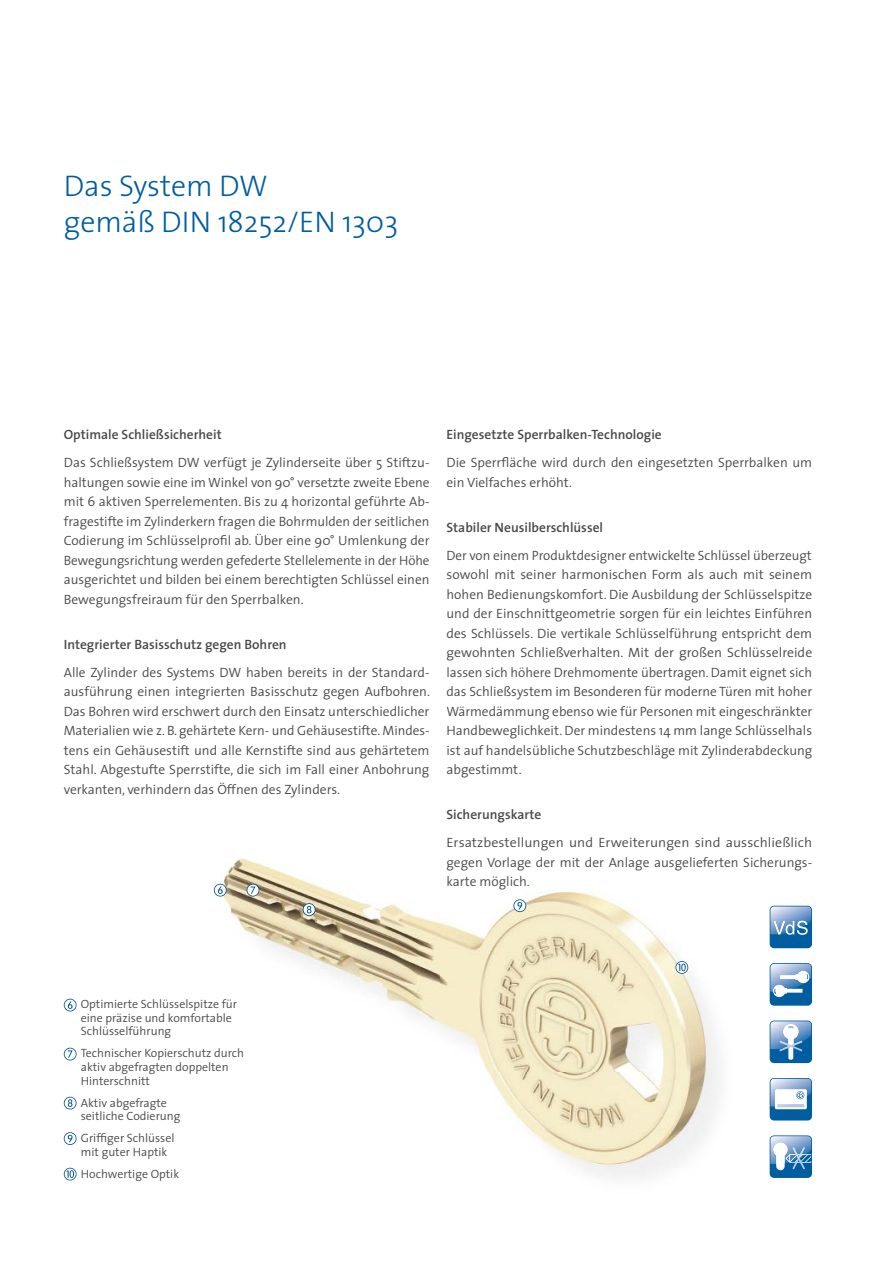
<style>
.page{position:relative;width:893px;height:1263px;background:#fff}
.page>*{position:absolute;margin:0;border:0;box-sizing:border-box;transform-origin:0 0}
.t1{font:300 30px/36px "The Sans";letter-spacing:-.005em;color:#005da0}
.t2{font:300 13.5px/19.5px "The Sans";color:#494948;text-align:justify}
.t3{font:600 13.5px "The Sans";color:#494948}
.t4{font:300 13.5px/19.5px "The Sans";color:#494948;text-align:justify;scale:1.04 1}
.t5{font:300 12px/13.5px "The Sans";color:#494948}
</style>
<div class="page">
<img style="left:220px;top:871px;width:8px;height:35px">
<img style="left:228px;top:863px;width:480px;height:315px">
<div style="left:770px;top:906px;width:42px;height:42px;background:#005da0;border-radius:4px"></div>
<img style="left:770px;top:906px;width:41px;height:28px">
<svg style="left:773px;top:921px;width:35px;height:14px"></svg>
<div style="left:770px;top:963px;width:42px;height:43px;background:#005da0;border-radius:4px"></div>
<svg style="left:773px;top:992px;width:30px;height:5px"></svg>
<img style="left:770px;top:964px;width:41px;height:28px">
<img style="left:780px;top:971px;width:29px;height:12px">
<img style="left:773px;top:985px;width:20px;height:7px">
<div style="left:770px;top:1020px;width:42px;height:43px;background:#005da0;border-radius:4px"></div>
<svg style="left:779px;top:1049px;width:23px;height:11px"></svg>
<img style="left:770px;top:1021px;width:41px;height:28px">
<img style="left:783px;top:1024px;width:16px;height:16px">
<img style="left:779px;top:1040px;width:3px;height:7px">
<img style="left:782px;top:1040px;width:20px;height:9px">
<div style="left:770px;top:1078px;width:42px;height:42px;background:#005da0;border-radius:4px"></div>
<svg style="left:775px;top:1089px;width:32px;height:20px"></svg>
<hr style="left:777px;top:1104px;width:27px;height:3px;background:#b6c6e3">
<img style="left:770px;top:1079px;width:41px;height:27px">
<img style="left:775px;top:1089px;width:32px;height:17px">
<svg style="left:777px;top:1091px;width:27px;height:15px"></svg>
<div style="left:770px;top:1135px;width:42px;height:43px;background:#005da0;border-radius:4px"></div>
<img style="left:770px;top:1136px;width:41px;height:28px">
<svg style="left:773px;top:1142px;width:38px;height:28px"></svg>
<svg style="left:214px;top:884px;width:13px;height:12px"></svg>
<svg style="left:215px;top:884px;width:11px;height:12px"></svg>
<svg style="left:218px;top:886px;width:5px;height:8px"></svg>
<svg style="left:247px;top:884px;width:12px;height:12px"></svg>
<svg style="left:251px;top:886px;width:4px;height:8px"></svg>
<svg style="left:303px;top:903px;width:12px;height:13px"></svg>
<svg style="left:304px;top:904px;width:11px;height:11px"></svg>
<svg style="left:307px;top:906px;width:4px;height:7px"></svg>
<svg style="left:513px;top:899px;width:13px;height:13px"></svg>
<svg style="left:514px;top:900px;width:11px;height:11px"></svg>
<svg style="left:517px;top:902px;width:5px;height:7px"></svg>
<svg style="left:675px;top:961px;width:13px;height:13px"></svg>
<svg style="left:676px;top:962px;width:11px;height:11px"></svg>
<svg style="left:678px;top:964px;width:8px;height:7px"></svg>
<svg style="left:64px;top:999px;width:13px;height:12px"></svg>
<svg style="left:65px;top:999px;width:11px;height:12px"></svg>
<svg style="left:68px;top:1001px;width:5px;height:8px"></svg>
<svg style="left:64px;top:1048px;width:13px;height:12px"></svg>
<svg style="left:65px;top:1048px;width:11px;height:12px"></svg>
<svg style="left:68px;top:1050px;width:5px;height:8px"></svg>
<svg style="left:64px;top:1097px;width:13px;height:12px"></svg>
<svg style="left:65px;top:1097px;width:11px;height:12px"></svg>
<svg style="left:68px;top:1099px;width:4px;height:8px"></svg>
<svg style="left:64px;top:1132px;width:13px;height:13px"></svg>
<svg style="left:65px;top:1133px;width:11px;height:11px"></svg>
<svg style="left:68px;top:1135px;width:5px;height:7px"></svg>
<svg style="left:64px;top:1168px;width:13px;height:12px"></svg>
<svg style="left:65px;top:1168px;width:11px;height:12px"></svg>
<svg style="left:66px;top:1170px;width:8px;height:8px"></svg>
<h1 class="t1" style="left:64px;top:167px;width:336px">Das System DW<br>gemäß DIN 18252/EN 1303</h1>
<p class="t3" style="left:64px;top:423px;width:159px">Optimale Schließsicherheit</p>
<p class="t2" style="left:64px;top:453px;width:367px">Das Schließsystem DW verfügt je Zylinderseite über 5 Stiftzu&shy;haltungen sowie eine im Winkel von 90° versetzte zweite Ebene mit 6 aktiven Sperrelementen. Bis zu 4 horizontal geführte Ab&shy;fragestifte im Zylinderkern fragen die Bohrmulden der seitlichen Codierung im Schlüsselprofil ab. Über eine 90° Umlenkung der Bewegungsrichtung werden gefederte Stellelemente in der Höhe ausgerichtet und bilden bei einem berechtigten Schlüssel einen Bewegungsfreiraum für den Sperrbalken.</p>
<p class="t3" style="left:64px;top:633px;width:224px">Integrierter Basisschutz gegen Bohren</p>
<p class="t2" style="left:64px;top:662px;width:368px">Alle Zylinder des Systems DW haben bereits in der Standard&shy;ausführung einen integrierten Basisschutz gegen Aufbohren.<br>Das Bohren wird erschwert durch den Einsatz unterschiedlicher Materialien wie z. B. gehärtete Kern- und Gehäusestifte. Mindes&shy;tens ein Gehäusestift und alle Kernstifte sind aus gehärtetem Stahl. Abgestufte Sperrstifte, die sich im Fall einer Anbohrung verkanten, verhindern das Öffnen des Zylinders.</p>
<p class="t3" style="left:446px;top:423px;width:217px">Eingesetzte Sperrbalken-Technologie</p>
<p class="t2" style="left:446px;top:453px;width:367px">Die Sperrfläche wird durch den eingesetzten Sperrbalken um ein Vielfaches erhöht.</p>
<p class="t3" style="left:446px;top:516px;width:158px">Stabiler Neusilberschlüssel</p>
<p class="t2" style="left:446px;top:545px;width:367px">Der von einem Produktdesigner entwickelte Schlüssel überzeugt sowohl mit seiner harmonischen Form als auch mit seinem hohen Bedienungskomfort. Die Ausbildung der Schlüsselspitze und der Einschnittgeometrie sorgen für ein leichtes Einführen des Schlüssels. Die vertikale Schlüsselführung entspricht dem gewohnten Schließverhalten. Mit der großen Schlüsselreide lassen sich höhere Drehmomente übertragen. Damit eignet sich das Schließsystem im Besonderen für moderne Türen mit hoher Wärmedämmung ebenso wie für Personen mit eingeschränkter Handbeweglichkeit. Der mindestens 14 mm lange Schlüsselhals ist auf handelsübliche Schutzbeschläge mit Zylinderabdeckung abgestimmt.</p>
<p class="t3" style="left:446px;top:803px;width:96px">Sicherungskarte</p>
<p class="t4" style="left:446px;top:833px;width:353px">Ersatzbestellungen und Erweiterungen sind ausschließlich gegen Vorlage der mit der Anlage ausgelieferten Sicherungs&shy;karte möglich.</p>
<p class="t5" style="left:81px;top:997px;width:158px">Optimierte Schlüsselspitze für eine präzise und komfortable<br>Schlüsselführung</p>
<p class="t5" style="left:81px;top:1046px;width:165px">Technischer Kopierschutz durch aktiv abgefragten doppelten<br>Hinterschnitt</p>
<p class="t5" style="left:81px;top:1095px;width:101px">Aktiv abgefragte seitliche Codierung</p>
<p class="t5" style="left:81px;top:1131px;width:95px">Griffiger Schlüssel mit guter Haptik</p>
<p class="t5" style="left:81px;top:1166px;width:100px">Hochwertige Optik</p>
</div>
